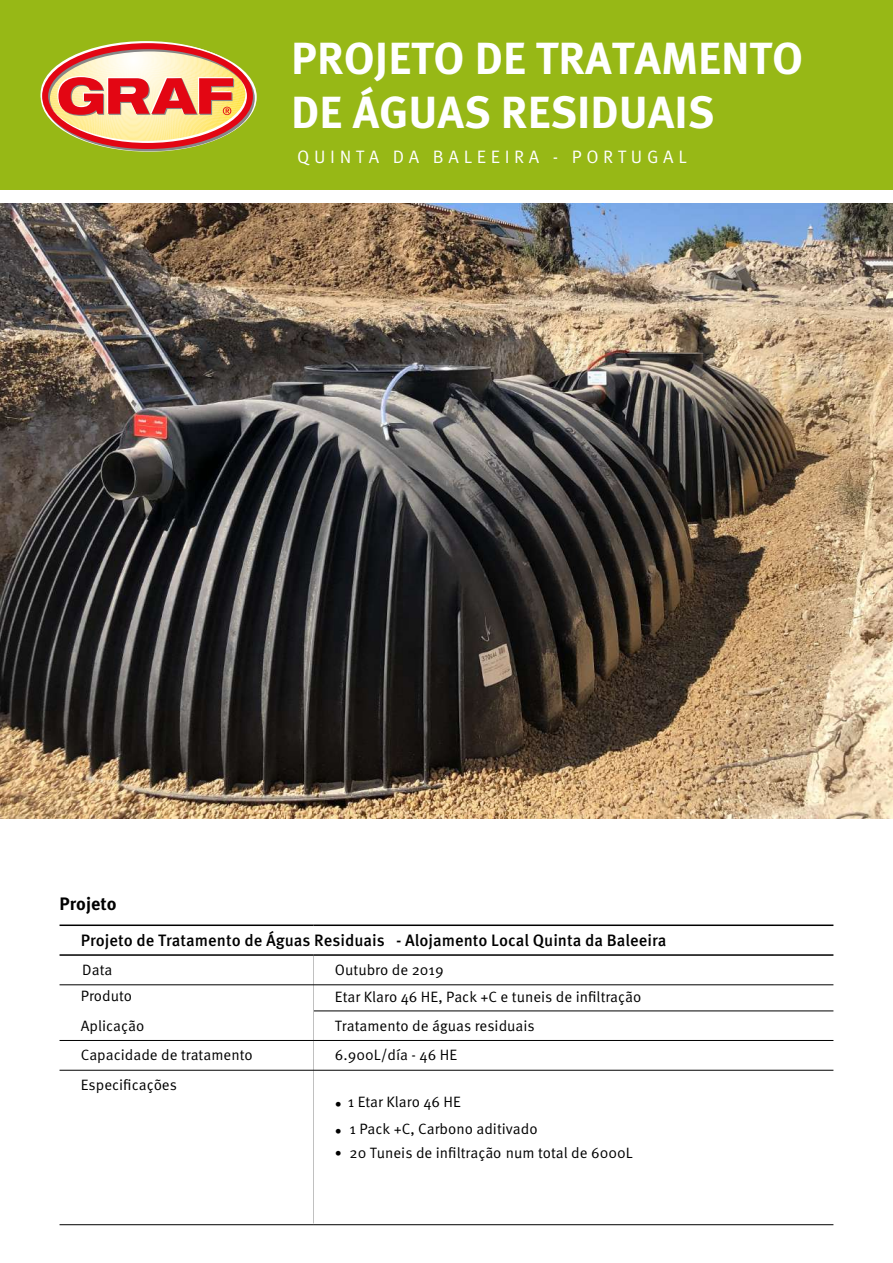
<style>
.page{position:relative;width:893px;height:1263px;background:#fff}
.page>*{position:absolute;margin:0;border:0;box-sizing:border-box;transform-origin:0 0}
.t1{font:700 45px/54px "Meta Pro";color:#fff}
.t2{font:18px "Meta Pro";letter-spacing:.26em;color:#fff}
.t3{font:700 18px "Meta Pro";color:#000}
.t4{font:500 16.5px "Meta Pro";color:#000}
.t5{font:15px/25.5px "Meta Pro";color:#000}
.t6{font:13.5px/22.2px "Meta Pro";color:#000}
</style>
<div class="page">
<div style="left:0;top:0;width:893px;height:189px;background:#97b816"></div>
<hr style="left:314px;top:1224px;width:519px;height:1px;background:#000">
<hr style="left:60px;top:954px;width:254px;height:2px;background:#000">
<hr style="left:314px;top:954px;width:519px;height:2px;background:#000">
<hr style="left:60px;top:924px;width:254px;height:2px;background:#000">
<hr style="left:314px;top:924px;width:519px;height:2px;background:#000">
<hr style="left:60px;top:984px;width:254px;height:1px;background:#000">
<hr style="left:314px;top:984px;width:519px;height:1px;background:#000">
<hr style="left:60px;top:1040px;width:254px;height:1px;background:#000">
<hr style="left:314px;top:1040px;width:519px;height:1px;background:#000">
<hr style="left:60px;top:1070px;width:254px;height:1px;background:#000">
<hr style="left:314px;top:1070px;width:519px;height:1px;background:#000">
<hr style="left:60px;top:1224px;width:254px;height:1px;background:#000">
<hr style="left:314px;top:1011px;width:519px;height:1px;background:#000">
<div style="left:42px;top:43px;width:211px;height:106px;border:6px solid #e30613;border-radius:50%"></div>
<svg style="left:47px;top:48px;width:205px;height:100px;background:#e29c6e"></svg>
<img style="left:0;top:204px;width:893px;height:614px">
<h1 class="t1" style="left:291px;top:32px;width:513px">PROJETO DE TRATAMENTO<br>DE ÁGUAS RESIDUAIS</h1>
<p class="t2" style="left:297px;top:146px;width:391px">QUINTA DA BALEEIRA - PORTUGAL</p>
<p class="t3" style="left:60px;top:892px;width:59px">Projeto</p>
<p class="t4" style="left:81px;top:930px;width:587px">Projeto de Tratamento de Águas Residuais - Alojamento Local Quinta da Baleeira</p>
<p class="t5" style="left:81px;top:957px;width:53px">Data<br>Produto</p>
<p class="t5" style="left:335px;top:957px;width:308px;line-height:27px">Outubro de 2019<br>Etar Klaro 46 HE, Pack +C e tuneis de infiltração</p>
<p class="t5" style="left:81px;top:1013px;width:65px">Aplicação</p>
<p class="t5" style="left:335px;top:1013px;width:201px">Tratamento de águas residuais</p>
<p class="t5" style="left:81px;top:1043px;width:173px">Capacidade de tratamento</p>
<p class="t5" style="left:335px;top:1043px;width:124px">6.900L/día - 46 HE</p>
<p class="t5" style="left:81px;top:1072px;width:98px">Especificações</p>
<p class="t5" style="left:335px;top:1089px;width:128px"><sub>•</sub> 1 Etar Klaro 46 HE</p>
<p class="t6" style="left:335px;top:1120px;width:9px">• •</p>
<p class="t5" style="left:349px;top:1116px;width:285px;line-height:24.3px">1 Pack +C, Carbono aditivado<br>20 Tuneis de infiltração num total de 6000L</p>
</div>
